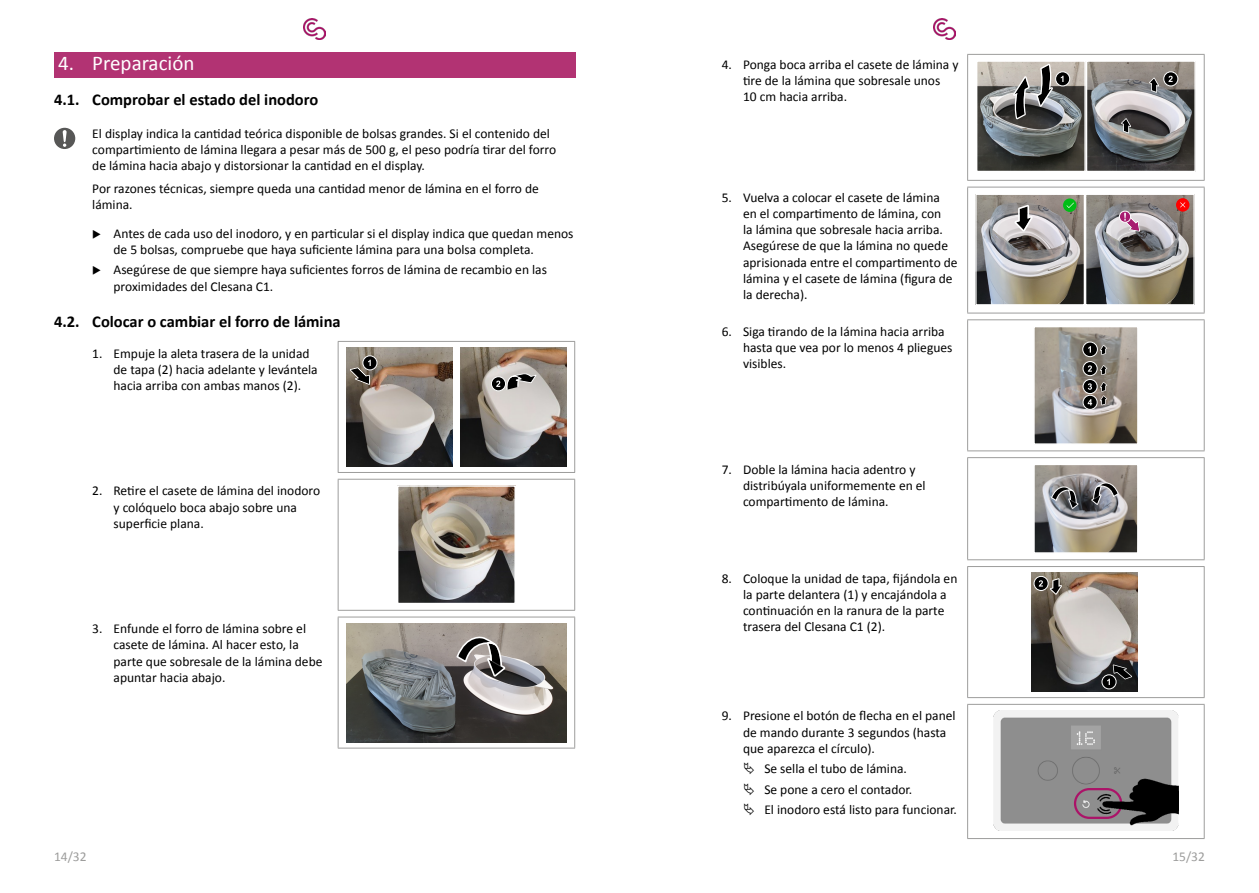
<style>
.page{position:relative;width:1259px;height:893px;background:#fff}
.page>*{position:absolute;margin:0;border:0;box-sizing:border-box;transform-origin:0 0}
.t1{font:21px "Calibri";color:#fff}
.t2{font:700 16.5px "Calibri";color:#000}
.t3{font:13.5px/16.2px "Calibri";color:#000}
.t4{font:13.5px "Calibri";color:#9d9d9c}
</style>
<div class="page">
<img style="left:933px;top:19px;width:22px;height:21px">
<img style="left:304px;top:19px;width:22px;height:21px">
<div style="left:54px;top:52px;width:521px;height:25px;background:#b23373"></div>
<div style="left:54px;top:128px;width:21px;height:21px;background:#575756;border-radius:50%"></div>
<svg style="left:63px;top:130px;width:4px;height:17px"></svg>
<hr style="left:338px;top:472px;width:237px;height:1px;background:#9d9d9c">
<hr style="left:338px;top:341px;width:237px;height:1px;background:#9d9d9c">
<hr style="left:338px;top:342px;width:1px;height:130px;background:#9d9d9c">
<hr style="left:574px;top:342px;width:1px;height:130px;background:#9d9d9c">
<img style="left:346px;top:347px;width:107px;height:119px">
<img style="left:460px;top:347px;width:106px;height:119px">
<div style="left:363px;top:356px;width:14px;height:14px;background:#000;border-radius:50%"></div>
<div style="left:362px;top:355px;width:15px;height:15px;border:1px solid #fff;border-radius:50%"></div>
<svg style="left:350px;top:360px;width:21px;height:25px"></svg>
<svg style="left:491px;top:377px;width:14px;height:14px"></svg>
<div style="left:491px;top:376px;width:15px;height:15px;border:1px solid #fff;border-radius:50%"></div>
<svg style="left:496px;top:370px;width:42px;height:20px"></svg>
<hr style="left:338px;top:479px;width:237px;height:1px;background:#9d9d9c">
<hr style="left:338px;top:610px;width:237px;height:1px;background:#9d9d9c">
<hr style="left:338px;top:480px;width:1px;height:130px;background:#9d9d9c">
<hr style="left:574px;top:480px;width:1px;height:130px;background:#9d9d9c">
<img style="left:400px;top:488px;width:113px;height:113px">
<div style="left:397px;top:485px;width:119px;height:119px;border:2px solid #fff"></div>
<hr style="left:338px;top:617px;width:237px;height:1px;background:#9d9d9c">
<hr style="left:338px;top:748px;width:237px;height:1px;background:#9d9d9c">
<hr style="left:338px;top:617px;width:1px;height:131px;background:#9d9d9c">
<hr style="left:574px;top:617px;width:1px;height:131px;background:#9d9d9c">
<img style="left:346px;top:623px;width:220px;height:119px">
<svg style="left:456px;top:637px;width:49px;height:40px;background:#807c7b"></svg>
<hr style="left:967px;top:54px;width:237px;height:1px;background:#9d9d9c">
<hr style="left:967px;top:180px;width:237px;height:1px;background:#9d9d9c">
<hr style="left:967px;top:55px;width:1px;height:125px;background:#9d9d9c">
<hr style="left:1203px;top:55px;width:1px;height:125px;background:#9d9d9c">
<img style="left:978px;top:62px;width:215px;height:108px">
<div style="left:976px;top:60px;width:109px;height:112px;border:1px solid #fff"></div>
<div style="left:1085px;top:60px;width:110px;height:112px;border:1px solid #fff"></div>
<svg style="left:1036px;top:64px;width:17px;height:43px"></svg>
<svg style="left:1013px;top:76px;width:16px;height:43px"></svg>
<svg style="left:1121px;top:118px;width:10px;height:15px"></svg>
<svg style="left:1149px;top:78px;width:10px;height:15px"></svg>
<svg style="left:1055px;top:72px;width:14px;height:14px"></svg>
<div style="left:1055px;top:71px;width:15px;height:15px;border:1px solid #fff;border-radius:50%"></div>
<svg style="left:1060px;top:76px;width:3px;height:6px"></svg>
<svg style="left:1163px;top:72px;width:15px;height:14px"></svg>
<div style="left:1163px;top:71px;width:15px;height:15px;border:1px solid #fff;border-radius:50%"></div>
<svg style="left:1168px;top:76px;width:4px;height:6px"></svg>
<hr style="left:967px;top:187px;width:237px;height:1px;background:#9d9d9c">
<hr style="left:967px;top:313px;width:237px;height:1px;background:#9d9d9c">
<hr style="left:967px;top:187px;width:1px;height:126px;background:#9d9d9c">
<hr style="left:1203px;top:187px;width:1px;height:126px;background:#9d9d9c">
<hr style="left:967px;top:319px;width:237px;height:1px;background:#9d9d9c">
<hr style="left:967px;top:450px;width:237px;height:1px;background:#9d9d9c">
<hr style="left:967px;top:320px;width:1px;height:130px;background:#9d9d9c">
<hr style="left:1203px;top:320px;width:1px;height:130px;background:#9d9d9c">
<img style="left:1036px;top:329px;width:99px;height:113px">
<div style="left:1033px;top:326px;width:105px;height:119px;border:2px solid #fff"></div>
<svg style="left:1100px;top:382px;width:7px;height:23px"></svg>
<svg style="left:1100px;top:365px;width:7px;height:10px"></svg>
<svg style="left:1100px;top:345px;width:7px;height:10px"></svg>
<div style="left:1082px;top:342px;width:15px;height:15px;background:#000;border-radius:50%"></div>
<div style="left:1082px;top:342px;width:15px;height:15px;border:1px solid #fff;border-radius:50%"></div>
<svg style="left:1088px;top:346px;width:3px;height:7px"></svg>
<div style="left:1083px;top:362px;width:14px;height:14px;background:#000;border-radius:50%"></div>
<div style="left:1082px;top:361px;width:15px;height:15px;border:1px solid #fff;border-radius:50%"></div>
<svg style="left:1087px;top:365px;width:5px;height:7px"></svg>
<div style="left:1083px;top:379px;width:14px;height:15px;background:#000;border-radius:50%"></div>
<div style="left:1082px;top:379px;width:15px;height:15px;border:1px solid #fff;border-radius:50%"></div>
<svg style="left:1088px;top:383px;width:4px;height:7px"></svg>
<svg style="left:1083px;top:395px;width:14px;height:14px"></svg>
<div style="left:1082px;top:395px;width:15px;height:15px;border:1px solid #fff;border-radius:50%"></div>
<svg style="left:1087px;top:399px;width:5px;height:6px"></svg>
<hr style="left:967px;top:457px;width:237px;height:1px;background:#9d9d9c">
<hr style="left:967px;top:559px;width:237px;height:1px;background:#9d9d9c">
<hr style="left:967px;top:458px;width:1px;height:101px;background:#9d9d9c">
<hr style="left:1203px;top:458px;width:1px;height:101px;background:#9d9d9c">
<img style="left:1036px;top:467px;width:99px;height:84px">
<div style="left:1033px;top:464px;width:105px;height:90px;border:2px solid #fff"></div>
<svg style="left:1051px;top:486px;width:27px;height:23px"></svg>
<svg style="left:1091px;top:482px;width:27px;height:23px"></svg>
<hr style="left:967px;top:566px;width:237px;height:1px;background:#9d9d9c">
<hr style="left:967px;top:697px;width:237px;height:1px;background:#9d9d9c">
<hr style="left:967px;top:567px;width:1px;height:130px;background:#9d9d9c">
<hr style="left:1203px;top:567px;width:1px;height:130px;background:#9d9d9c">
<img style="left:1031px;top:572px;width:106px;height:120px">
<svg style="left:1050px;top:578px;width:12px;height:17px"></svg>
<div style="left:1102px;top:675px;width:14px;height:14px;background:#000;border-radius:50%"></div>
<div style="left:1101px;top:674px;width:15px;height:15px;border:1px solid #fff;border-radius:50%"></div>
<svg style="left:1107px;top:664px;width:25px;height:21px"></svg>
<svg style="left:1034px;top:576px;width:14px;height:14px"></svg>
<div style="left:1033px;top:576px;width:15px;height:15px;border:1px solid #fff;border-radius:50%"></div>
<svg style="left:1038px;top:580px;width:5px;height:6px"></svg>
<hr style="left:967px;top:704px;width:237px;height:1px;background:#9d9d9c">
<hr style="left:967px;top:838px;width:237px;height:1px;background:#9d9d9c">
<hr style="left:967px;top:705px;width:1px;height:133px;background:#9d9d9c">
<hr style="left:1203px;top:705px;width:1px;height:133px;background:#9d9d9c">
<img style="left:993px;top:710px;width:185px;height:121px">
<div style="left:1074px;top:788px;width:48px;height:31px;border:2px solid #ab1368;border-radius:14px"></div>
<img style="left:1096px;top:770px;width:82px;height:60px">
<img style="left:977px;top:196px;width:215px;height:107px">
<div style="left:975px;top:194px;width:110px;height:111px;border:1px solid #fff"></div>
<div style="left:1085px;top:194px;width:109px;height:111px;border:1px solid #fff"></div>
<svg style="left:1014px;top:205px;width:18px;height:27px"></svg>
<svg style="left:1119px;top:211px;width:21px;height:21px"></svg>
<div style="left:1176px;top:198px;width:13px;height:14px;background:#f00;border-radius:50%"></div>
<svg style="left:1180px;top:202px;width:5px;height:5px"></svg>
<svg style="left:1063px;top:198px;width:13px;height:14px"></svg>
<h1 class="t1" style="left:58px;top:50px;width:138px">4. Preparación</h1>
<p class="t2" style="left:54px;top:89px;width:266px">4.1. Comprobar el estado del inodoro</p>
<p class="t3" style="left:92px;top:125px;width:465px">El display indica la cantidad teórica disponible de bolsas grandes. Si el contenido del compartimiento de lámina llegara a pesar más de 500 g, el peso podría tirar del forro de lámina hacia abajo y distorsionar la cantidad en el display.</p>
<p class="t3" style="left:92px;top:180px;width:448px">Por razones técnicas, siempre queda una cantidad menor de lámina en el forro de lámina.</p>
<p class="t3" style="left:114px;top:225px;width:461px">Antes de cada uso del inodoro, y en particular si el display indica que quedan menos de 5 bolsas, compruebe que haya suficiente lámina para una bolsa completa.</p>
<p class="t3" style="left:114px;top:262px;width:435px">Asegúrese de que siempre haya suficientes forros de lámina de recambio en las proximidades del Clesana C1.</p>
<p class="t2" style="left:54px;top:310px;width:288px">4.2. Colocar o cambiar el forro de lámina</p>
<p class="t3" style="left:114px;top:345px;width:206px;text-indent:-21px">1. Empuje la aleta trasera de la unidad de tapa (2) hacia adelante y levántela hacia arriba con ambas manos (2).</p>
<p class="t3" style="left:114px;top:483px;width:208px;text-indent:-21px">2. Retire el casete de lámina del inodoro y colóquelo boca abajo sobre una superficie plana.</p>
<p class="t3" style="left:114px;top:621px;width:210px;text-indent:-21px">3. Enfunde el forro de lámina sobre el casete de lámina. Al hacer esto, la parte que sobresale de la lámina debe apuntar hacia abajo.</p>
<p class="t3" style="left:743px;top:56px;width:217px;text-indent:-21px">4. Ponga boca arriba el casete de lámina y tire de la lámina que sobresale unos<br>10 cm hacia arriba.</p>
<p class="t3" style="left:743px;top:189px;width:216px;text-indent:-21px">5. Vuelva a colocar el casete de lámina<br>en el compartimento de lámina, con<br>la lámina que sobresale hacia arriba.<br>Asegúrese de que la lámina no quede aprisionada entre el compartimento de lámina y el casete de lámina (figura de la derecha).</p>
<p class="t3" style="left:743px;top:323px;width:211px;text-indent:-21px">6. Siga tirando de la lámina hacia arriba hasta que vea por lo menos 4 pliegues visibles.</p>
<p class="t3" style="left:743px;top:461px;width:184px;text-indent:-21px">7. Doble la lámina hacia adentro y distribúyala uniformemente en el compartimento de lámina.</p>
<p class="t3" style="left:743px;top:570px;width:216px;text-indent:-21px">8. Coloque la unidad de tapa, fijándola en la parte delantera (1) y encajándola a continuación en la ranura de la parte trasera del Clesana C1 (2).</p>
<p class="t3" style="left:743px;top:708px;width:214px;text-indent:-21px">9. Presione el botón de flecha en el panel de mando durante 3 segundos (hasta que aparezca el círculo).</p>
<p class="t3" style="left:764px;top:759px;width:194px;line-height:20.4px">Se sella el tubo de lámina.<br>Se pone a cero el contador.<br>El inodoro está listo para funcionar.</p>
<p class="t4" style="left:54px;top:848px;width:34px">14/32</p>
<p class="t4" style="left:1172px;top:848px;width:34px">15/32</p>
</div>
